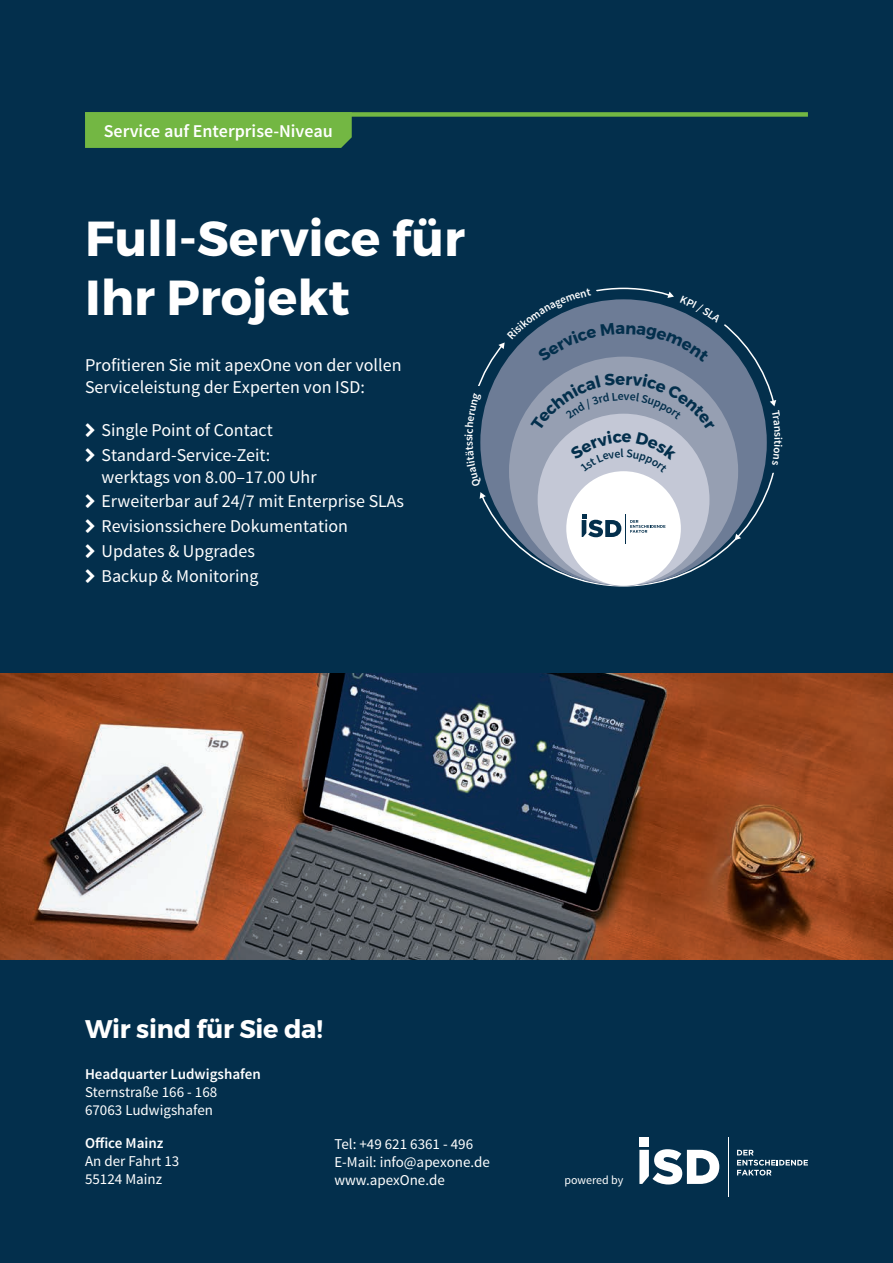
<style>
.page{position:relative;width:893px;height:1263px;background:#032f4c}
.page>*{position:absolute;margin:0;border:0;box-sizing:border-box;transform-origin:0 0}
.t1{font:700 49.2px/58.9px "Montserrat";color:#fff}
.t2{font:700 25.5px "Montserrat";letter-spacing:-.01em;color:#fff}
.t3{font:18px/24.8px "Source Sans Pro";color:#fff}
.t4{font:600 18px "Source Sans Pro";color:#fff}
.t5{font:15px/18px "Source Sans Pro";color:#fff}
.t6{font:600 15px "Source Sans Pro";color:#fff}
.t7{font:12px "Source Sans Pro";color:#fff}
.t8{font:600 11.25px "Source Sans Pro";color:#fff}
</style>
<div class="page">
<div style="left:85px;top:117px;width:267px;height:31px;background:#73b743"></div>
<div style="left:85px;top:112px;width:723px;height:5px;background:#73b743"></div>
<img style="left:0;top:673px;width:893px;height:287px">
<svg style="left:639px;top:1149px;width:80px;height:35px"></svg>
<div style="left:639px;top:1137px;width:10px;height:10px;background:#fff"></div>
<hr style="left:728px;top:1137px;width:1px;height:59px;background:#fff">
<svg style="left:737px;top:1150px;width:71px;height:25px"></svg>
<div style="left:480px;top:299px;width:287px;height:287px;background:#6d7c96;border-radius:50%"></div>
<div style="left:509px;top:357px;width:229px;height:229px;background:#969fb2;border-radius:50%"></div>
<div style="left:538px;top:414px;width:171px;height:171px;background:#c4c8d6;border-radius:50%"></div>
<div style="left:566px;top:471px;width:115px;height:115px;background:#fff;border-radius:50%"></div>
<svg style="left:582px;top:514px;width:83px;height:29px"></svg>
<svg style="left:735px;top:534px;width:6px;height:6px"></svg>
<svg style="left:530px;top:373px;width:185px;height:99px"></svg>
<svg style="left:479px;top:442px;width:7px;height:57px"></svg>
<svg style="left:480px;top:421px;width:2px;height:15px"></svg>
<svg style="left:494px;top:287px;width:237px;height:75px"></svg>
<svg style="left:770px;top:400px;width:7px;height:73px"></svg>
<p class="t4" style="left:104px;top:119px;width:231px">Service auf Enterprise-Niveau</p>
<h1 class="t1" style="left:85px;top:210px;width:381px">Full-Service für<br>Ihr Projekt</h1>
<p class="t3" style="left:85px;top:354px;width:318px;line-height:21.6px">Profitieren Sie mit apexOne von der vollen<br>Serviceleistung der Experten von ISD:</p>
<p class="t3" style="left:102px;top:418px;width:173px">Single Point of Contact<br>Standard-Service-Zeit:</p>
<p class="t3" style="left:102px;top:465px;width:304px">werktags von 8.00–17.00 Uhr<br>Erweiterbar auf 24/7 mit Enterprise SLAs<br>Revisionssichere Dokumentation<br>Updates &amp; Upgrades<br>Backup &amp; Monitoring</p>
<p class="t8" style="left:462px;top:441px;width:7px;rotate:-90deg">s</p>
<p class="t8" style="left:785px;top:437px;width:5px;rotate:90deg">i</p>
<h2 class="t2" style="left:85px;top:1013px;width:239px">Wir sind für Sie da!</h2>
<p class="t6" style="left:85px;top:1065px;width:177px">Headquarter Ludwigshafen</p>
<p class="t5" style="left:85px;top:1084px;width:134px">Sternstraße 166 - 168<br>67063 Ludwigshafen</p>
<p class="t6" style="left:85px;top:1134px;width:80px">Office Mainz</p>
<p class="t5" style="left:85px;top:1152px;width:96px">An der Fahrt 13<br>55124 Mainz</p>
<p class="t5" style="left:334px;top:1135px;width:157px">Tel: +49 621 6361 - 496<br>E-Mail: info@apexone.de www.apexOne.de</p>
<p class="t7" style="left:564px;top:1173px;width:61px">powered by</p>
</div>
